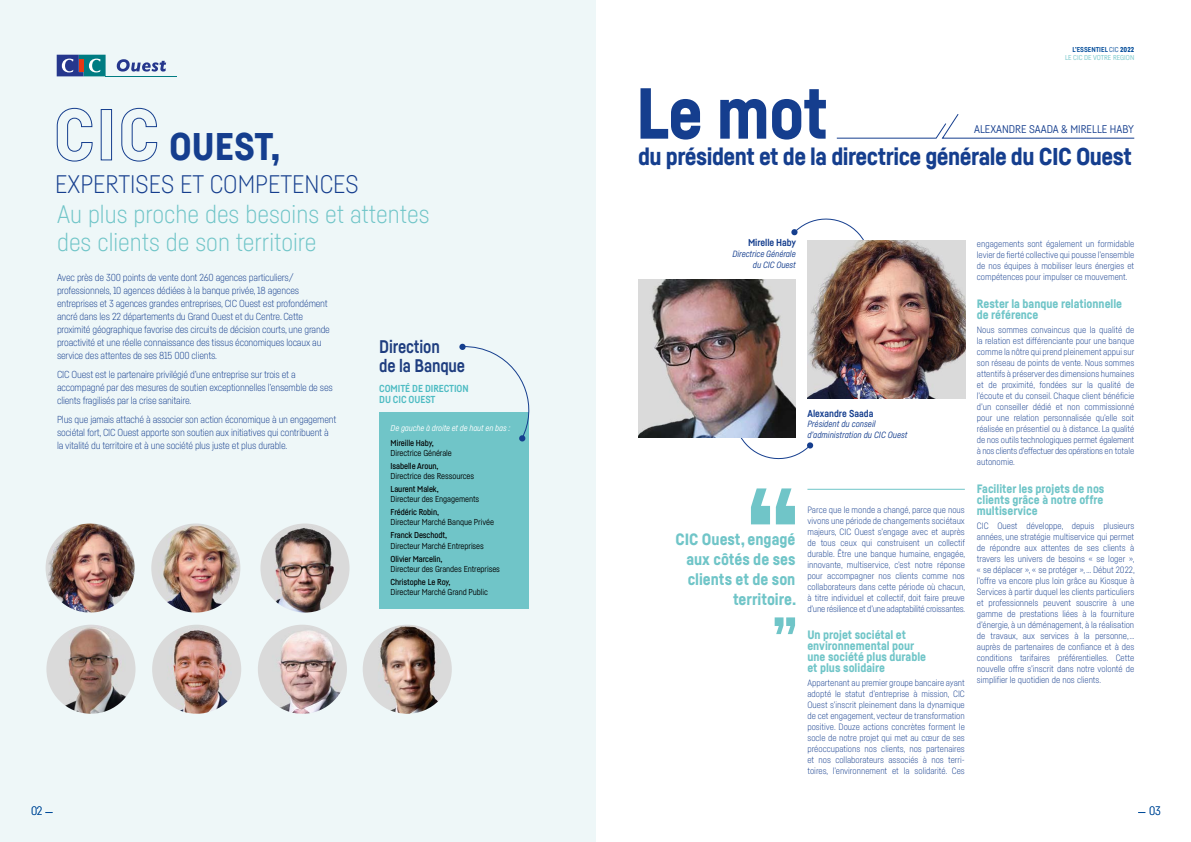
<style>
.page{position:relative;width:1191px;height:842px;background:#fff}
.page>*{position:absolute;margin:0;border:0;box-sizing:border-box;transform-origin:0 0}
.t1{font:900 118.6px "Fabrikat";color:#70c5c8}
.t2{font:900 71px "Fabrikat";color:#153e8e}
.t3{font:900 55px "Fabrikat";color:#70c5c8}
.t4{font:900 38px "Fabrikat";color:#153e8e}
.t5{font:300 25px/28px "Fabrikat";color:#70c5c8}
.t6{font:300 25px "Fabrikat";color:#153e8e}
.t7{font:900 24px "Fabrikat";letter-spacing:-.02em;color:#153e8e}
.t8{font:700 18px/18px "Fabrikat";letter-spacing:-.01em;color:#1e3d7f;scale:.95 1}
.t9{font:900 16.1px/19.7px "Fabrikat";color:#70c5c8;text-align:justify}
.t10{font:900 12px/11px "Fabrikat";color:#70c5c8}
.t11{font:300 12px "Fabrikat";color:#004b99}
.t12{font:11px "Fabrikat";color:#153e8e}
.t13{font:300 10px/13px "Fabrikat";letter-spacing:-.02em;color:#153e8e}
.t14{font:700 10px/11px "Fabrikat";letter-spacing:-.01em;color:#4ebcc3}
.t15{font:700 9.9px "Fabrikat";letter-spacing:-.01em;color:#153e8e}
.t16{font:300 9px/11px "Fabrikat";color:#153e8e;text-align:justify}
.t17{font:italic 8.9px/10.7px "Fabrikat";color:#153e8e;text-align:right}
.t18{font:8.5px "Fabrikat";letter-spacing:-.01em;color:#000}
.t19{font:500 8.5px "Fabrikat";letter-spacing:-.01em;color:#000}
.t20{font:italic 8.5px "Fabrikat";letter-spacing:-.01em;color:#fff}
.t21{font:7px/8px "Fabrikat";color:#70c5c8;text-align:right}
.s1{font-size:71px}
.s2{font-weight:700;color:#004b99}
.s3{color:#004b99}
.s4{font-weight:900;color:#004b99}
</style>
<div class="page">
<div style="left:0;top:0;width:595px;height:842px;background:#eef7f8"></div>
<div style="left:379px;top:412px;width:150px;height:196px;background:#70c5c8"></div>
<svg style="left:836px;top:114px;width:298px;height:25px"></svg>
<svg style="left:791px;top:218px;width:73px;height:22px"></svg>
<svg style="left:740px;top:410px;width:73px;height:50px"></svg>
<img style="left:638px;top:279px;width:157px;height:159px">
<img style="left:807px;top:240px;width:158px;height:159px">
<hr style="left:807px;top:489px;width:158px;height:1px;background:#70c5c8">
<svg style="left:57px;top:55px;width:49px;height:21px"></svg>
<hr style="left:79px;top:59px;width:4px;height:13px;background:#e63812">
<hr style="left:105px;top:76px;width:71px;height:1px;background:#007c82">
<svg style="left:117px;top:59px;width:49px;height:13px"></svg>
<img style="left:46px;top:523px;width:89px;height:89px;border-radius:45px">
<img style="left:151px;top:523px;width:89px;height:89px;border-radius:45px">
<img style="left:363px;top:625px;width:89px;height:89px;border-radius:45px">
<img style="left:260px;top:523px;width:89px;height:89px;border-radius:45px">
<img style="left:46px;top:625px;width:89px;height:89px;border-radius:45px">
<img style="left:152px;top:625px;width:89px;height:89px;border-radius:45px">
<img style="left:258px;top:625px;width:89px;height:89px;border-radius:45px">
<svg style="left:459px;top:343px;width:71px;height:99px"></svg>
<h3 class="t4" style="left:54px;top:123px;width:228px"><span class="s1">CIC</span> OUEST,</h3>
<h3 class="t6" style="left:55px;top:169px;width:305px">EXPERTISES ET COMPETENCES</h3>
<h3 class="t5" style="left:57px;top:199px;width:374px">Au plus proche des besoins et attentes des clients de son territoire</h3>
<p class="t13" style="left:57px;top:271px;width:274px">Avec près de 300 points de vente dont 260 agences particuliers/ professionnels, 10 agences dédiées à la banque privée, 18 agences entreprises et 3 agences grandes entreprises, CIC Ouest est profondément ancré dans les 22 départements du Grand Ouest et du Centre. Cette proximité géographique favorise des circuits de décision courts, une grande proactivité et une réelle connaissance des tissus économiques locaux au service des attentes de ses 815 000 clients.</p>
<p class="t13" style="left:57px;top:368px;width:277px">CIC Ouest est le partenaire privilégié d’une entreprise sur trois et a accompagné par des mesures de soutien exceptionnelles l’ensemble de ses clients fragilisés par la crise sanitaire.</p>
<p class="t13" style="left:57px;top:412px;width:281px">Plus que jamais attaché à associer son action économique à un engagement sociétal fort, CIC Ouest apporte son soutien aux initiatives qui contribuent à la vitalité du territoire et à une société plus juste et plus durable.</p>
<h3 class="t8" style="left:379px;top:338px;width:92px">Direction<br>de la Banque</h3>
<p class="t14" style="left:379px;top:383px;width:91px">COMITÉ DE DIRECTION<br>DU CIC OUEST</p>
<p class="t20" style="left:390px;top:423px;width:121px">De gauche à droite et de haut en bas :</p>
<p class="t19" style="left:390px;top:437px;width:45px">Mireille Haby,</p>
<p class="t18" style="left:390px;top:448px;width:63px">Directrice Générale</p>
<p class="t19" style="left:390px;top:460px;width:49px">Isabelle Aroun,</p>
<p class="t18" style="left:390px;top:471px;width:85px">Directrice des Ressources</p>
<p class="t19" style="left:390px;top:484px;width:50px">Laurent Malek,</p>
<p class="t18" style="left:390px;top:494px;width:90px">Directeur des Engagements</p>
<p class="t19" style="left:390px;top:507px;width:50px">Frédéric Robin,</p>
<p class="t18" style="left:390px;top:517px;width:105px">Directeur Marché Banque Privée</p>
<p class="t19" style="left:390px;top:530px;width:58px">Franck Deschodt,</p>
<p class="t18" style="left:390px;top:540px;width:95px">Directeur Marché Entreprises</p>
<p class="t19" style="left:390px;top:553px;width:53px">Olivier Marcelin,</p>
<p class="t18" style="left:390px;top:564px;width:111px">Directeur des Grandes Entreprises</p>
<p class="t19" style="left:390px;top:577px;width:61px">Christophe Le Roy,</p>
<p class="t18" style="left:390px;top:587px;width:99px">Directeur Marché Grand Public</p>
<h2 class="t2" style="left:636px;top:69px;width:194px">Le mot</h2>
<p class="t21" style="left:1065px;top:45px;width:71px"><span class="s2">L’ESSENTIEL</span> <span class="s3">CIC</span> <span class="s4">2022<br></span>LE CIC DE VOTRE REGION</p>
<p class="t12" style="left:974px;top:123px;width:161px">ALEXANDRE SAADA &amp; MIRELLE HABY</p>
<h3 class="t7" style="left:638px;top:142px;width:495px">du président et de la directrice générale du CIC Ouest</h3>
<p class="t15" style="left:748px;top:237px;width:49px">Mirelle Haby</p>
<p class="t17" style="left:732px;top:248px;width:65px">Directrice Générale du CIC Ouest</p>
<p class="t15" style="left:807px;top:407px;width:67px">Alexandre Saada</p>
<p class="t17" style="left:807px;top:419px;width:102px;text-align:left">Président du conseil d’administration du CIC Ouest</p>
<h1 class="t1" style="left:745px;top:457px;width:57px">“</h1>
<h3 class="t9" style="left:686px;top:530px;width:111px;text-indent:-11px">CIC Ouest, engagé aux côtés de ses clients et de son</h3>
<h3 class="t9" style="left:733px;top:589px;width:65px">territoire.</h3>
<h3 class="t3" style="left:772px;top:603px;width:27px">”</h3>
<p class="t16" style="left:807px;top:504px;width:159px">Parce que le monde a changé, parce que nous vivons une période de changements sociétaux majeurs, CIC Ouest s’engage avec et auprès de tous ceux qui construisent un collectif durable. Être une banque humaine, engagée, innovante, multiservice, c’est notre réponse pour accompagner nos clients comme nos collaborateurs dans cette période où chacun, à titre individuel et collectif, doit faire preuve d’une résilience et d’une adaptabilité croissantes.</p>
<h3 class="t10" style="left:807px;top:629px;width:120px">Un projet sociétal et environnemental pour une société plus durable et plus solidaire</h3>
<p class="t16" style="left:807px;top:677px;width:159px">Appartenant au premier groupe bancaire ayant adopté le statut d’entreprise à mission, CIC Ouest s’inscrit pleinement dans la dynamique de cet engagement, vecteur de transformation positive. Douze actions concrètes forment le socle de notre projet qui met au cœur de ses préoccupations nos clients, nos partenaires et nos collaborateurs associés à nos terri&shy;toires, l’environnement et la solidarité. Ces</p>
<p class="t16" style="left:977px;top:238px;width:159px">engagements sont également un formidable levier de fierté collective qui pousse l’ensemble de nos équipes à mobiliser leurs énergies et compétences pour impulser ce mouvement.</p>
<h3 class="t10" style="left:977px;top:298px;width:147px">Rester la banque relationnelle de référence</h3>
<p class="t16" style="left:977px;top:324px;width:159px">Nous sommes convaincus que la qualité de la relation est différenciante pour une banque comme la nôtre qui prend pleinement appui sur son réseau de points de vente. Nous sommes attentifs à préserver des dimensions humaines et de proximité, fondées sur la qualité de l’écoute et du conseil. Chaque client bénéficie d’un conseiller dédié et non commissionné pour une relation personnalisée qu’elle soit réalisée en présentiel ou à distance. La qualité de nos outils technologiques permet également à nos clients d’effectuer des opérations en totale autonomie.</p>
<h3 class="t10" style="left:977px;top:483px;width:129px;text-align:justify">Faciliter les projets de nos clients grâce à notre offre multiservice</h3>
<p class="t16" style="left:977px;top:520px;width:159px">CIC Ouest développe, depuis plusieurs années, une stratégie multiservice qui permet de répondre aux attentes de ses clients à travers les univers de besoins « se loger », « se déplacer », « se protéger », … Début 2022, l’offre va encore plus loin grâce au Kiosque à Services à partir duquel les clients particuliers et professionnels peuvent souscrire à une gamme de prestations liées à la fourniture d’énergie, à un déménagement, à la réalisation de travaux, aux services à la personne, … auprès de partenaires de confiance et à des conditions tarifaires préférentielles. Cette nouvelle offre s’inscrit dans notre volonté de simplifier le quotidien de nos clients.</p>
<h3 class="t11" style="left:31px;top:804px;width:13px">02</h3>
<h3 class="t11" style="left:1149px;top:804px;width:13px">03</h3>
</div>
